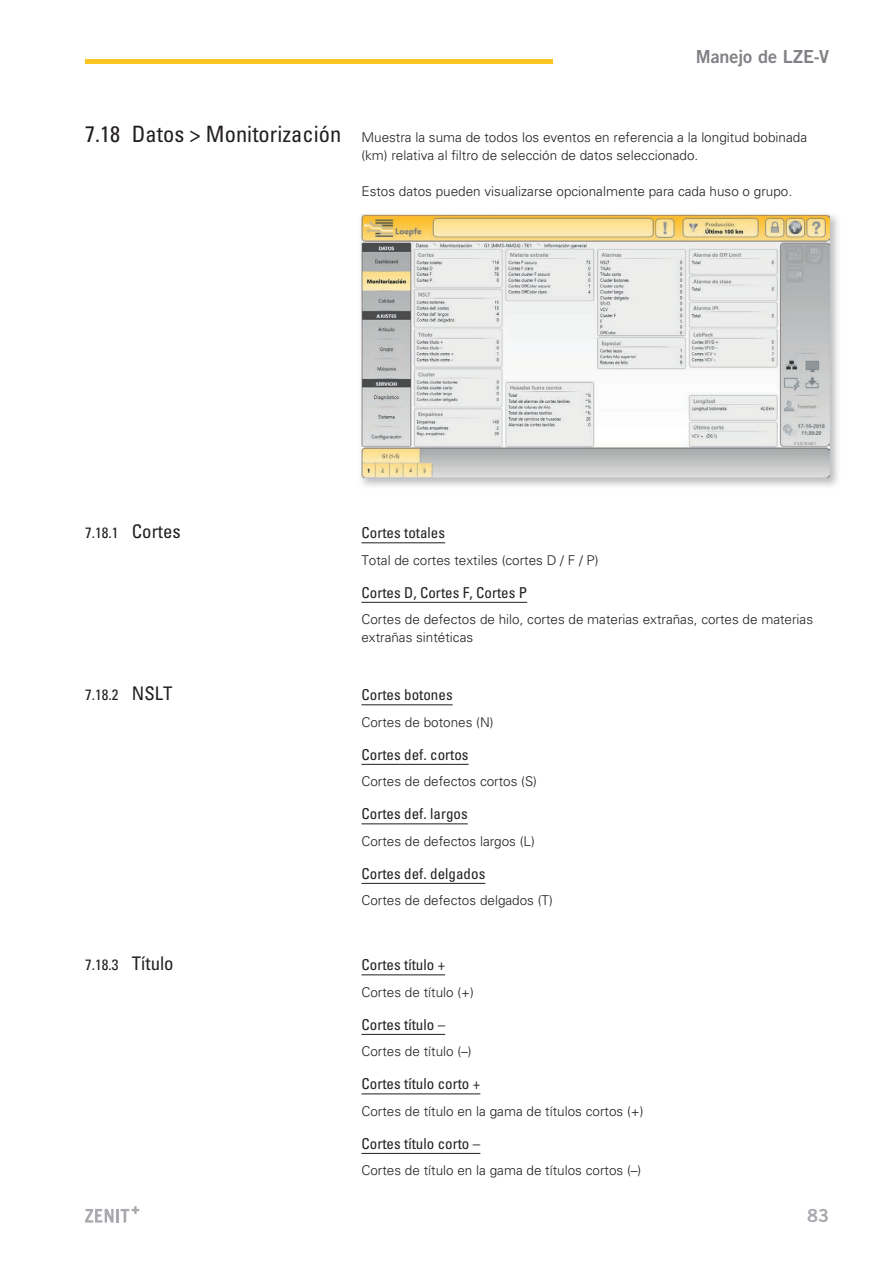
<style>
.page{position:relative;width:893px;height:1263px;background:#fff}
.page>*{position:absolute;margin:0;border:0;box-sizing:border-box;transform-origin:0 0}
.t1{font:18px "Trade Gothic LT Std Bd 2";letter-spacing:-.005em;color:#808285}
.t2{font:18px "Trade Gothic LT Std Bd 2";color:#a8a9ad}
.t3{font:condensed 15px "Univers";color:#231f20}
.t4{font:300 13.5px/18px "Univers";color:#231f20}
.s1{font-weight:400;font-stretch:condensed;font-size:22.5px}
.s2{font-size:18.75px}
</style>
<div class="page">
<hr style="left:85px;top:60px;width:468px;height:4px;background:#fec422">
<svg style="left:85px;top:1206px;width:54px;height:16px"></svg>
<img style="left:361px;top:214px;width:477px;height:273px">
<img style="left:361px;top:215px;width:468px;height:262px">
<hr style="left:361px;top:542px;width:84px;height:1px;background:#231f20">
<hr style="left:361px;top:602px;width:166px;height:1px;background:#231f20">
<hr style="left:361px;top:704px;width:92px;height:1px;background:#231f20">
<hr style="left:361px;top:764px;width:108px;height:1px;background:#231f20">
<hr style="left:361px;top:824px;width:107px;height:1px;background:#231f20">
<hr style="left:361px;top:883px;width:124px;height:1px;background:#231f20">
<hr style="left:361px;top:974px;width:84px;height:1px;background:#231f20">
<hr style="left:361px;top:1034px;width:84px;height:1px;background:#231f20">
<hr style="left:361px;top:1094px;width:119px;height:1px;background:#231f20">
<hr style="left:361px;top:1153px;width:119px;height:1px;background:#231f20">
<h1 class="t1" style="left:696px;top:46px;width:135px">Manejo de LZE-V</h1>
<p class="t4" style="left:361px;top:129px;width:447px;text-indent:-276px"><span class="s1">7.18 Datos &gt; Monitorización</span> Muestra la suma de todos los eventos en referencia a la longitud bobinada (km) relativa al filtro de selección de datos seleccionado.</p>
<p class="t4" style="left:361px;top:183px;width:432px">Estos datos pueden visualizarse opcionalmente para cada huso o grupo.</p>
<p class="t3" style="left:85px;top:523px;width:97px">7.18.1 <span class="s2">Cortes</span></p>
<p class="t3" style="left:361px;top:523px;width:85px">Cortes totales</p>
<p class="t4" style="left:361px;top:551px;width:239px">Total de cortes textiles (cortes D / F / P)</p>
<p class="t3" style="left:361px;top:583px;width:167px">Cortes D, Cortes F, Cortes P</p>
<p class="t4" style="left:361px;top:611px;width:453px">Cortes de defectos de hilo, cortes de materias extrañas, cortes de materias extrañas sintéticas</p>
<p class="t3" style="left:85px;top:685px;width:89px">7.18.2 <span class="s2">NSLT</span></p>
<p class="t3" style="left:361px;top:685px;width:93px">Cortes botones</p>
<p class="t4" style="left:361px;top:713px;width:134px">Cortes de botones (N)</p>
<p class="t3" style="left:361px;top:745px;width:109px">Cortes def. cortos</p>
<p class="t4" style="left:361px;top:773px;width:177px">Cortes de defectos cortos (S)</p>
<p class="t3" style="left:361px;top:804px;width:108px">Cortes def. largos</p>
<p class="t4" style="left:361px;top:832px;width:175px">Cortes de defectos largos (L)</p>
<p class="t3" style="left:361px;top:864px;width:125px">Cortes def. delgados</p>
<p class="t4" style="left:361px;top:892px;width:193px">Cortes de defectos delgados (T)</p>
<p class="t3" style="left:85px;top:955px;width:90px">7.18.3 <span class="s2">Título</span></p>
<p class="t3" style="left:361px;top:955px;width:85px">Cortes título +</p>
<p class="t4" style="left:361px;top:983px;width:114px">Cortes de título (+)</p>
<p class="t3" style="left:361px;top:1015px;width:85px">Cortes título –</p>
<p class="t4" style="left:361px;top:1043px;width:112px">Cortes de título (–)</p>
<p class="t3" style="left:361px;top:1074px;width:120px">Cortes título corto +</p>
<p class="t4" style="left:361px;top:1102px;width:283px">Cortes de título en la gama de títulos cortos (+)</p>
<p class="t3" style="left:361px;top:1134px;width:120px">Cortes título corto –</p>
<p class="t4" style="left:361px;top:1162px;width:281px">Cortes de título en la gama de títulos cortos (–)</p>
<h1 class="t2" style="left:807px;top:1205px;width:24px">83</h1>
</div>
